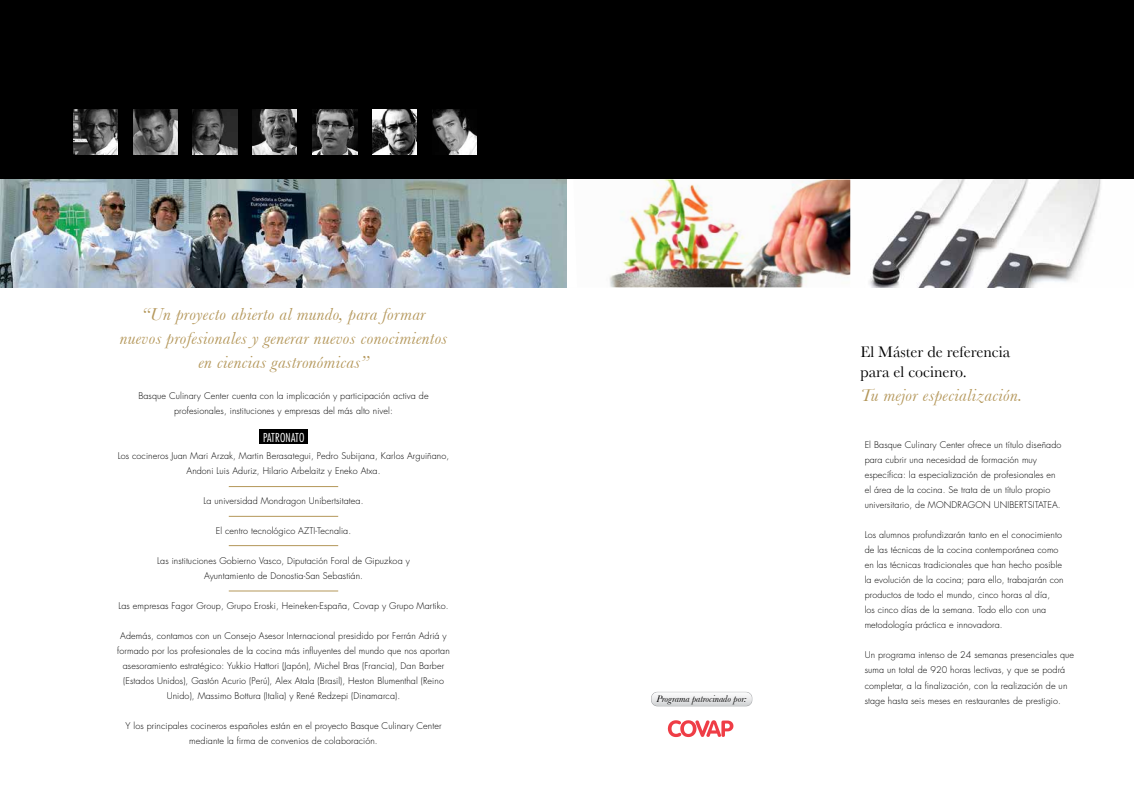
<style>
.page{position:relative;width:1134px;height:794px;background:#fff}
.page>*{position:absolute;margin:0;border:0;box-sizing:border-box;transform-origin:0 0}
.t1{font:italic 18px/24px "Baskerville";letter-spacing:.02em;color:#b4975a;text-align:center}
.t2{font:16px/20px "Baskerville";color:#000}
.t3{font:300 condensed 12px "Futura Std";letter-spacing:.02em;color:#fff}
.t4{font:italic 10px "Baskerville";color:#000}
.t5{font:300 9px/15px "Futura Std";letter-spacing:.01em;color:#000;text-align:center}
</style>
<div class="page">
<div style="left:0;top:0;width:1134px;height:180px;background:#000"></div>
<img style="left:563px;top:180px;width:538px;height:107px">
<img style="left:0;top:180px;width:563px;height:107px">
<img style="left:193px;top:110px;width:44px;height:44px">
<img style="left:133px;top:110px;width:44px;height:44px">
<img style="left:73px;top:110px;width:44px;height:44px">
<img style="left:373px;top:110px;width:44px;height:44px">
<img style="left:313px;top:110px;width:44px;height:44px">
<img style="left:433px;top:110px;width:44px;height:44px">
<img style="left:253px;top:110px;width:44px;height:44px">
<hr style="left:229px;top:486px;width:109px;height:1px;background:#b4975a">
<hr style="left:229px;top:516px;width:109px;height:1px;background:#b4975a">
<hr style="left:229px;top:545px;width:109px;height:1px;background:#b4975a">
<hr style="left:229px;top:591px;width:109px;height:1px;background:#b4975a">
<div style="left:259px;top:429px;width:48px;height:15px;background:#000"></div>
<div style="left:567px;top:180px;width:283px;height:107px;background:#fff"></div>
<img style="left:609px;top:180px;width:241px;height:107px">
<svg style="left:651px;top:692px;width:101px;height:14px"></svg>
<svg style="left:668px;top:720px;width:65px;height:17px"></svg>
<h1 class="t1" style="left:120px;top:302px;width:329px">“Un proyecto abierto al mundo, para formar nuevos profesionales y generar nuevos conocimientos en ciencias gastronómicas”</h1>
<p class="t5" style="left:138px;top:389px;width:292px">Basque Culinary Center cuenta con la implicación y participación activa de profesionales, instituciones y empresas del más alto nivel:</p>
<p class="t5" style="left:118px;top:449px;width:333px">Los cocineros Juan Mari Arzak, Martin Berasategui, Pedro Subijana, Karlos Arguiñano,<br>Andoni Luis Aduriz, Hilario Arbelaitz y Eneko Atxa.</p>
<p class="t5" style="left:203px;top:494px;width:161px">La universidad Mondragon Unibertsitatea.</p>
<p class="t5" style="left:216px;top:524px;width:137px">El centro tecnológico AZTI-Tecnalia.</p>
<p class="t5" style="left:157px;top:554px;width:254px">Las instituciones Gobierno Vasco, Diputación Foral de Gipuzkoa y<br>Ayuntamiento de Donostia-San Sebastián.</p>
<p class="t5" style="left:118px;top:599px;width:332px">Las empresas Fagor Group, Grupo Eroski, Heineken-España, Covap y Grupo Martiko.</p>
<p class="t5" style="left:117px;top:629px;width:334px">Además, contamos con un Consejo Asesor Internacional presidido por Ferrán Adriá y formado por los profesionales de la cocina más influyentes del mundo que nos aportan asesoramiento estratégico: Yukkio Hattori (Japón), Michel Bras (Francia), Dan Barber (Estados Unidos), Gastón Acurio (Perú), Alex Atala (Brasil), Heston Blumenthal (Reino Unido), Massimo Bottura (Italia) y René Redzepi (Dinamarca).</p>
<p class="t5" style="left:125px;top:719px;width:318px">Y los principales cocineros españoles están en el proyecto Basque Culinary Center mediante la firma de convenios de colaboración.</p>
<h3 class="t3" style="left:263px;top:430px;width:43px">PATRONATO</h3>
<p class="t4" style="left:656px;top:692px;width:92px">Programa patrocinado por:</p>
<h2 class="t2" style="left:860px;top:341px;width:151px">El Máster de referencia para el cocinero.</h2>
<h1 class="t1" style="left:860px;top:383px;width:164px">Tu mejor especialización.</h1>
<p class="t5" style="left:865px;top:438px;width:198px;text-align:left">El Basque Culinary Center ofrece un título diseñado para cubrir una necesidad de formación muy específica: la especialización de profesionales en el área de la cocina. Se trata de un título propio universitario, de MONDRAGON UNIBERTSITATEA.</p>
<p class="t5" style="left:865px;top:528px;width:200px;text-align:left">Los alumnos profundizarán tanto en el conocimiento de las técnicas de la cocina contemporánea como en las técnicas tradicionales que han hecho posible la evolución de la cocina; para ello, trabajarán con productos de todo el mundo, cinco horas al día,<br>los cinco días de la semana. Todo ello con una metodología práctica e innovadora.</p>
<p class="t5" style="left:865px;top:648px;width:211px;text-align:left">Un programa intenso de 24 semanas presenciales que suma un total de 920 horas lectivas, y que se podrá completar, a la finalización, con la realización de un stage hasta seis meses en restaurantes de prestigio.</p>
</div>
